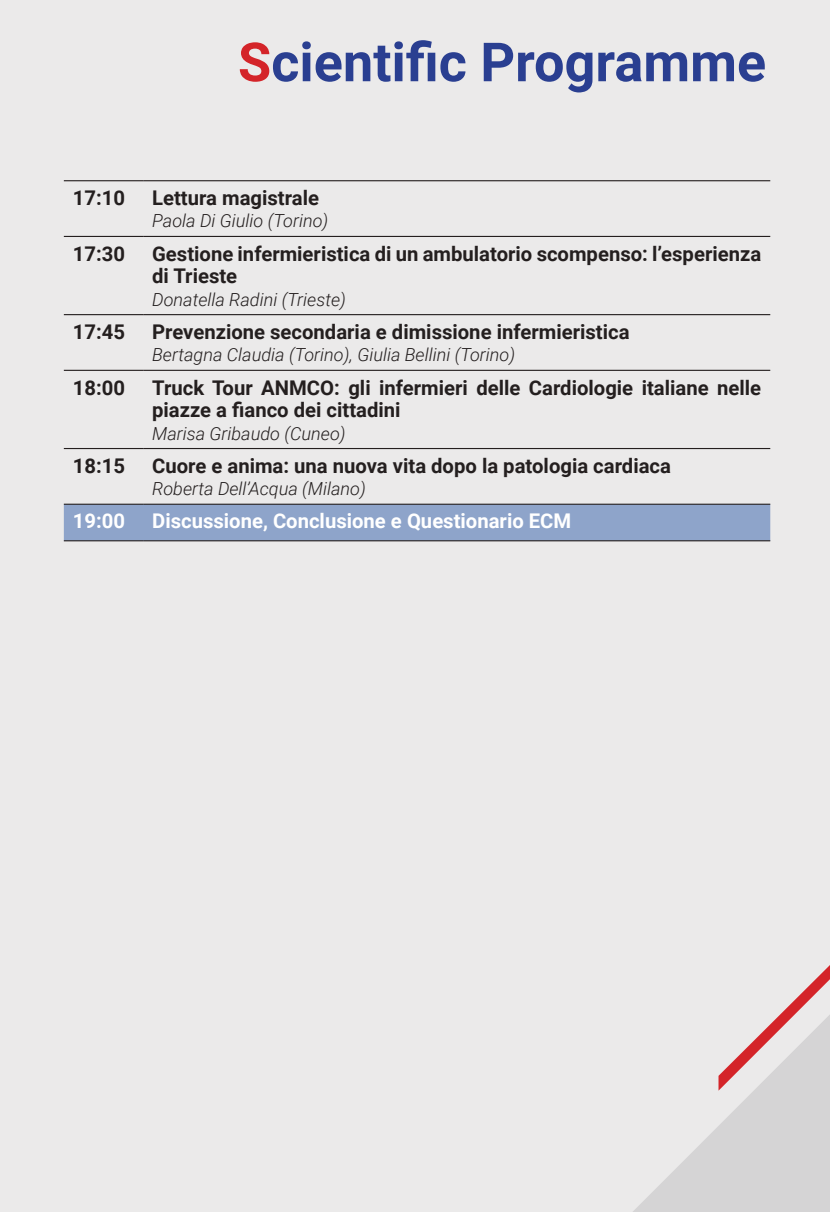
<style>
.page{position:relative;width:830px;height:1212px;background:#fff}
.page>*{position:absolute;margin:0;border:0;box-sizing:border-box;transform-origin:0 0}
.t1{font:700 54px "Roboto";color:#2a3f91}
.t2{font:700 20.25px/22.5px "Roboto";color:#241f1f}
.t3{font:700 20.25px "Roboto";color:#fff}
.t4{font:italic 300 18px "Roboto";color:#241f1f}
.s1{color:#d42429}
</style>
<div class="page">
<div style="left:0;top:0;width:829px;height:1212px;background:#ebeaea"></div>
<svg style="left:633px;top:1091px;width:196px;height:121px;fill:#d5d4d5"></svg>
<svg style="left:718px;top:966px;width:111px;height:125px"></svg>
<div style="left:64px;top:505px;width:705px;height:35px;background:#8ea4ca"></div>
<hr style="left:64px;top:180px;width:79px;height:1px;background:#241f1f">
<hr style="left:143px;top:180px;width:626px;height:1px;background:#241f1f">
<hr style="left:64px;top:236px;width:79px;height:1px;background:#241f1f">
<hr style="left:143px;top:236px;width:626px;height:1px;background:#241f1f">
<hr style="left:64px;top:314px;width:79px;height:1px;background:#241f1f">
<hr style="left:143px;top:314px;width:626px;height:1px;background:#241f1f">
<hr style="left:64px;top:370px;width:79px;height:1px;background:#241f1f">
<hr style="left:143px;top:370px;width:626px;height:1px;background:#241f1f">
<hr style="left:64px;top:448px;width:79px;height:1px;background:#241f1f">
<hr style="left:143px;top:448px;width:626px;height:1px;background:#241f1f">
<hr style="left:64px;top:504px;width:79px;height:1px;background:#241f1f">
<hr style="left:143px;top:504px;width:626px;height:1px;background:#241f1f">
<hr style="left:64px;top:540px;width:79px;height:1px;background:#241f1f">
<hr style="left:143px;top:540px;width:626px;height:1px;background:#241f1f">
<h1 class="t1" style="left:238px;top:24px;width:529px"><span class="s1">S</span>cientific Programme</h1>
<p class="t2" style="left:73px;top:186px;width:54px">17:10</p>
<p class="t2" style="left:152px;top:186px;width:168px">Lettura magistrale</p>
<p class="t4" style="left:152px;top:208px;width:178px">Paola Di Giulio (Torino)</p>
<p class="t2" style="left:73px;top:241px;width:54px">17:30</p>
<p class="t2" style="left:152px;top:241px;width:610px">Gestione infermieristica di un ambulatorio scompenso: l’esperienza di Trieste</p>
<p class="t4" style="left:152px;top:287px;width:195px">Donatella Radini (Trieste)</p>
<p class="t2" style="left:73px;top:320px;width:54px">17:45</p>
<p class="t2" style="left:152px;top:320px;width:478px">Prevenzione secondaria e dimissione infermieristica</p>
<p class="t4" style="left:152px;top:342px;width:364px">Bertagna Claudia (Torino), Giulia Bellini (Torino)</p>
<p class="t2" style="left:73px;top:375px;width:54px">18:00</p>
<p class="t2" style="left:152px;top:375px;width:610px">Truck Tour ANMCO: gli infermieri delle Cardiologie italiane nelle piazze a fianco dei cittadini</p>
<p class="t4" style="left:152px;top:420px;width:195px">Marisa Gribaudo (Cuneo)</p>
<p class="t2" style="left:73px;top:453px;width:54px">18:15</p>
<p class="t2" style="left:152px;top:453px;width:520px">Cuore e anima: una nuova vita dopo la patologia cardiaca</p>
<p class="t4" style="left:152px;top:476px;width:215px">Roberta Dell’Acqua (Milano)</p>
<p class="t3" style="left:73px;top:507px;width:54px">19:00</p>
<p class="t3" style="left:152px;top:507px;width:420px">Discussione, Conclusione e Questionario ECM</p>
</div>
